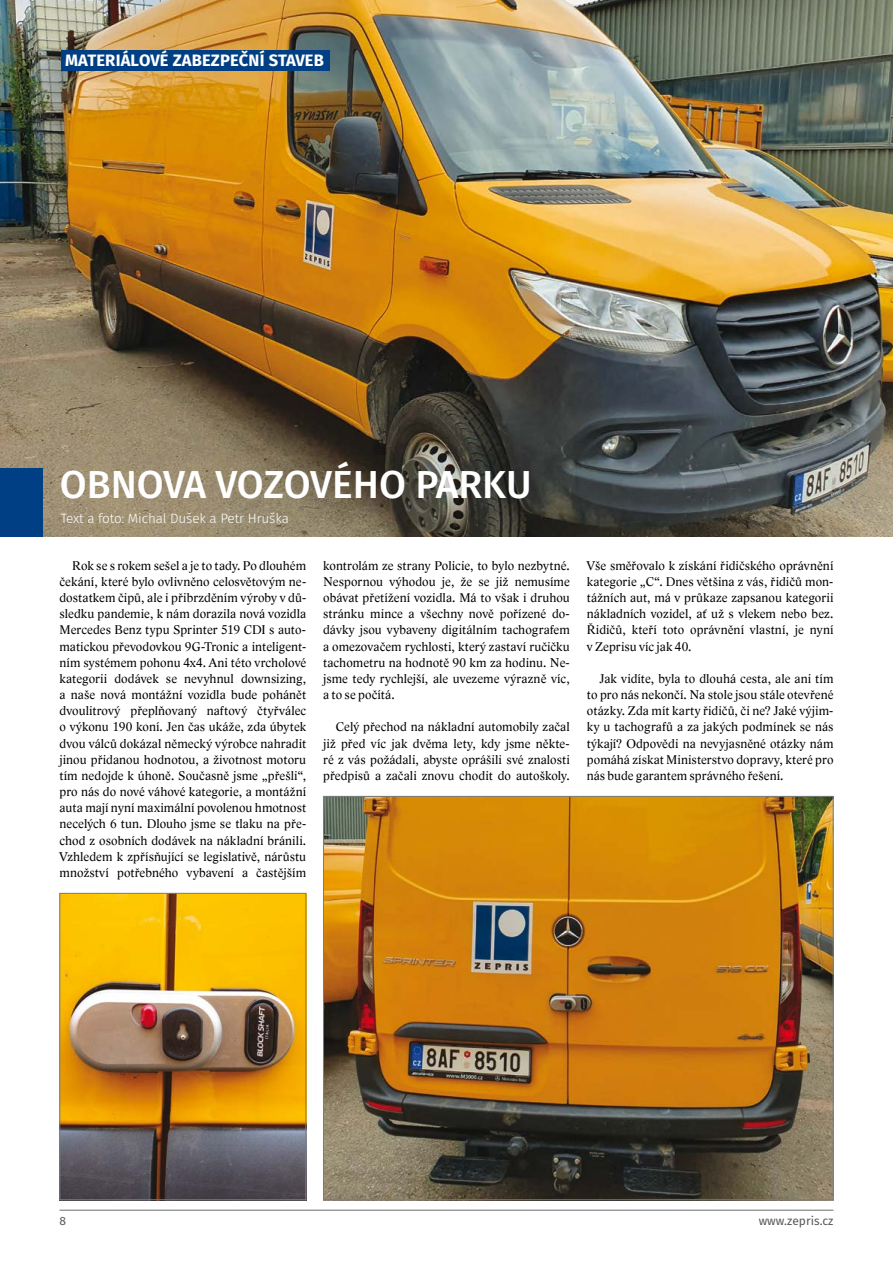
<style>
.page{position:relative;width:893px;height:1263px;background:#fff}
.page>*{position:absolute;margin:0;border:0;box-sizing:border-box;transform-origin:0 0}
.t1{font:500 39px "Fira Sans";color:#fff}
.t2{font:700 16.5px "Fira Sans";letter-spacing:.01em;color:#fff}
.t3{font:300 13.5px "Fira Sans";letter-spacing:-.01em;color:#fff}
.t4{font:13.05px/16.2px "Lido STF";letter-spacing:.01em;color:#000;text-align:justify}
.t5{font:12px "Fira Sans";color:#58585a}
</style>
<div class="page">
<hr style="left:60px;top:1209px;width:773px;height:2px;background:#7b7c7e">
<img style="left:0;top:0;width:893px;height:537px">
<img style="left:62px;top:895px;width:242px;height:303px">
<div style="left:60px;top:893px;width:246px;height:307px;border:1px solid #7b7c7e"></div>
<img style="left:325px;top:798px;width:506px;height:400px">
<div style="left:61px;top:50px;width:269px;height:21px;background:#003f84"></div>
<div style="left:0;top:468px;width:43px;height:69px;background:#003f84"></div>
<p class="t2" style="left:65px;top:49px;width:260px">MATERIÁLOVÉ ZABEZPEČNÍ STAVEB</p>
<h1 class="t1" style="left:60px;top:457px;width:473px">OBNOVA VOZOVÉHO PARKU</h1>
<p class="t3" style="left:61px;top:508px;width:230px">Text a foto: Michal Dušek a Petr Hruška</p>
<p class="t4" style="left:60px;top:557px;width:248px;text-indent:13px">Rok se s rokem sešel a je to tady. Po dlouhém čekání, které bylo ovlivněno celosvětovým ne&shy;dostatkem čipů, ale i přibrzděním výroby v dů&shy;sledku pandemie, k nám dorazila nová vozidla Mercedes Benz typu Sprinter 519 CDI s auto&shy;matickou převodovkou 9G-Tronic a inteligent&shy;ním systémem pohonu 4x4. Ani této vrcholové kategorii dodávek se nevyhnul downsizing, a naše nová montážní vozidla bude pohánět dvoulitrový přeplňovaný naftový čtyřválec o výkonu 190 koní. Jen čas ukáže, zda úbytek dvou válců dokázal německý výrobce nahradit jinou přidanou hodnotou, a životnost motoru tím nedojde k úhoně. Současně jsme „přešli“, pro nás do nové váhové kategorie, a montážní auta mají nyní maximální povolenou hmotnost necelých 6 tun. Dlouho jsme se tlaku na pře&shy;chod z osobních dodávek na nákladní bránili.<br>Vzhledem k zpřísňující se legislativě, nárůstu množství potřebného vybavení a častějším</p>
<p class="t4" style="left:323px;top:557px;width:248px">kontrolám ze strany Policie, to bylo nezbytné.<br>Nespornou výhodou je, že se již nemusíme obávat přetížení vozidla. Má to však i druhou stránku mince a všechny nově pořízené do&shy;dávky jsou vybaveny digitálním tachografem a omezovačem rychlosti, který zastaví ručičku tachometru na hodnotě 90 km za hodinu. Ne&shy;jsme tedy rychlejší, ale uvezeme výrazně víc, a to se počítá.</p>
<p class="t4" style="left:323px;top:719px;width:248px;text-indent:13px">Celý přechod na nákladní automobily začal již před víc jak dvěma lety, kdy jsme někte&shy;ré z vás požádali, abyste oprášili své znalosti předpisů a začali znovu chodit do autoškoly.</p>
<p class="t4" style="left:587px;top:557px;width:248px">Vše směřovalo k získání řidičského oprávnění kategorie „C“. Dnes většina z vás, řidičů mon&shy;tážních aut, má v průkaze zapsanou kategorii nákladních vozidel, ať už s vlekem nebo bez.<br>Řidičů, kteří toto oprávnění vlastní, je nyní v Zeprisu víc jak 40.</p>
<p class="t4" style="left:587px;top:671px;width:248px;text-indent:13px">Jak vidíte, byla to dlouhá cesta, ale ani tím to pro nás nekončí. Na stole jsou stále otevřené otázky. Zda mít karty řidičů, či ne? Jaké výjim&shy;ky u tachografů a za jakých podmínek se nás týkají? Odpovědi na nevyjasněné otázky nám pomáhá získat Ministerstvo dopravy, které pro nás bude garantem správného řešení.</p>
<p class="t5" style="left:60px;top:1212px;width:8px">8</p>
<p class="t5" style="left:759px;top:1212px;width:76px">www.zepris.cz</p>
</div>
